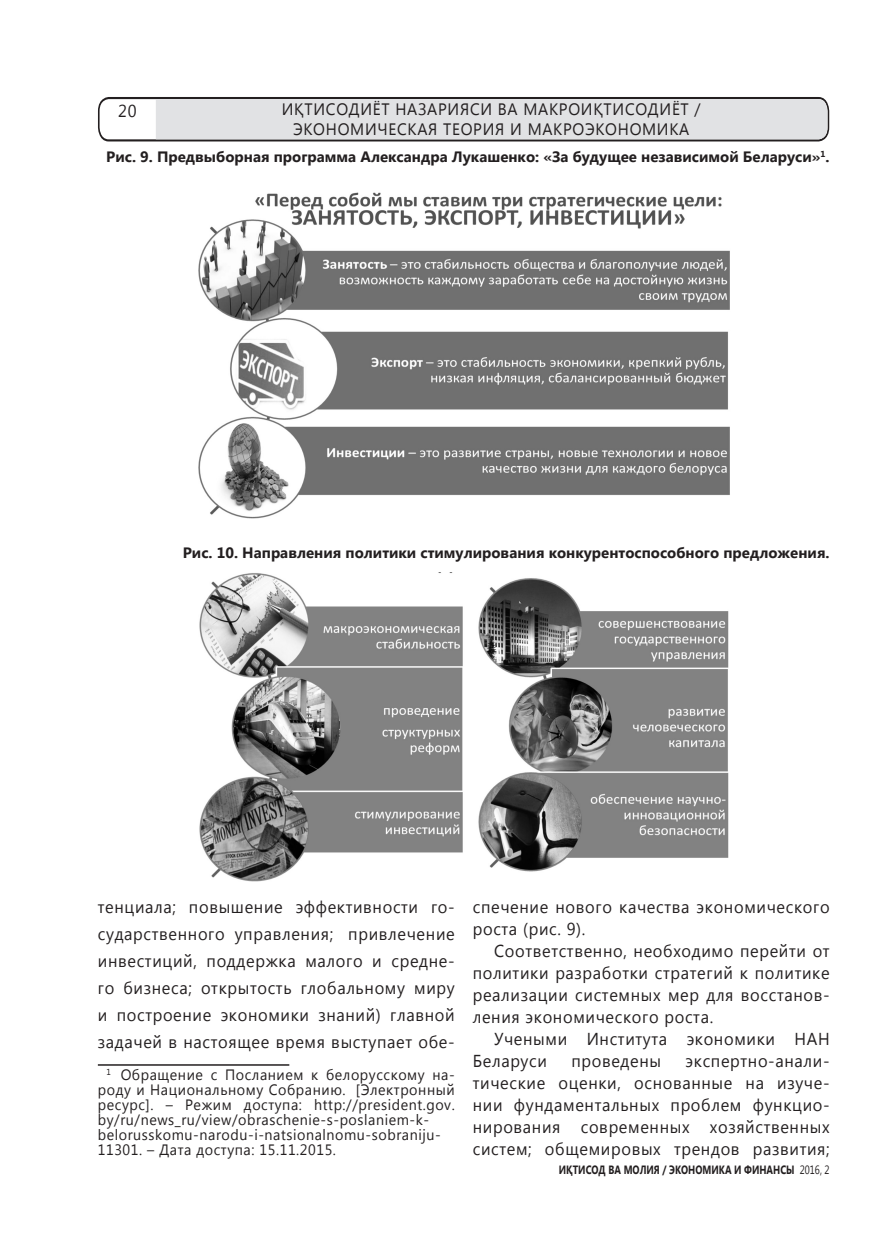
<style>
.page{position:relative;width:885px;height:1255px;background:#fff}
.page>*{position:absolute;margin:0;border:0;box-sizing:border-box;transform-origin:0 0}
.text{font:17.25px/22px "Segoe UI";letter-spacing:.04em;color:#231f20;text-align:justify;scale:.95 1}
.foot{font:17.25px/22px "Segoe UI";letter-spacing:.04em;color:#231f20;scale:.95 1}
.rubrika{font:16.5px "Segoe UI";letter-spacing:.045em;color:#231f20;scale:.95 1}
.foot-2{font:15px/15px "Segoe UI";letter-spacing:.04em;color:#231f20;scale:.95 1}
.table_zag{font:700 15px "Segoe UI";color:#231f20}
.t1{font:700 12px "Segoe UI";color:#231f20;scale:.78 1}
.s1{font-weight:400}
</style>
<div class="page">
<svg style="left:98px;top:97px;width:731px;height:45px;background:#d2d2d4"></svg>
<img style="left:199px;top:192px;width:531px;height:326px">
<img style="left:199px;top:573px;width:529px;height:308px">
<hr style="left:98px;top:1064px;width:191px;height:1px;background:#231f20">
<p class="text" style="left:118px;top:99px;width:21px">20</p>
<p class="rubrika" style="left:282px;top:97px;width:442px">ИҚТИСОДИЁТ НАЗАРИЯСИ ВА МАКРОИҚТИСОДИЁТ /</p>
<p class="rubrika" style="left:293px;top:117px;width:418px">ЭКОНОМИЧЕСКАЯ ТЕОРИЯ И МАКРОЭКОНОМИКА</p>
<p class="table_zag" style="left:106px;top:146px;width:725px">Рис. 9. Предвыборная программа Александра Лукашенко: «За будущее независимой Беларуси»<sup>1</sup>.</p>
<p class="table_zag" style="left:183px;top:542px;width:648px">Рис. 10. Направления политики стимулирования конкурентоспособного предложения.</p>
<p class="text" style="left:98px;top:892px;width:377px;line-height:27px">тенциала; повышение эффективности го&shy;сударственного управления; <sup>1</sup>привлечение инвестиций, поддержка малого и средне&shy;го бизнеса; открытость глобальному миру и построение экономики знаний) главной задачей в настоящее время выступает обе-</p>
<p class="foot-2" style="left:98px;top:1066px;width:377px;text-indent:9px"><sup>1</sup> Обращение с Посланием к белорусскому на&shy;роду и Национальному Собранию. [Электронный ресурс]. – Режим доступа: http://president.gov. by/ru/news_ru/view/obraschenie-s-poslaniem-k&shy;belorusskomu-narodu-i-natsionalnomu-sobraniju-11301. – Дата доступа: 15.11.2015.</p>
<p class="foot" style="left:472px;top:895px;width:377px">спечение нового качества экономического роста (рис. 9).</p>
<p class="text" style="left:472px;top:939px;width:377px;text-indent:21px">Соответственно, необходимо перейти от политики разработки стратегий к политике реализации системных мер для восстанов&shy;ления экономического роста.</p>
<p class="text" style="left:472px;top:1027px;width:377px;text-indent:21px">Учеными Института экономики НАН<br>Беларуси</p>
<p class="text" style="left:472px;top:1049px;width:377px;text-align:left;text-indent:213px">экспертно-анали&shy;тические оценки, основанные на изуче&shy;нии фундаментальных проблем функцио&shy;нирования современных хозяйственных систем; общемировых трендов развития;</p>
<p class="text" style="left:571px;top:1049px;width:96px">проведены</p>
<p class="t1" style="left:558px;top:1161px;width:349px">ИҚТИСОД ВА МОЛИЯ / ЭКОНОМИКА И ФИНАНСЫ <span class="s1">2016, 2</span></p>
</div>
